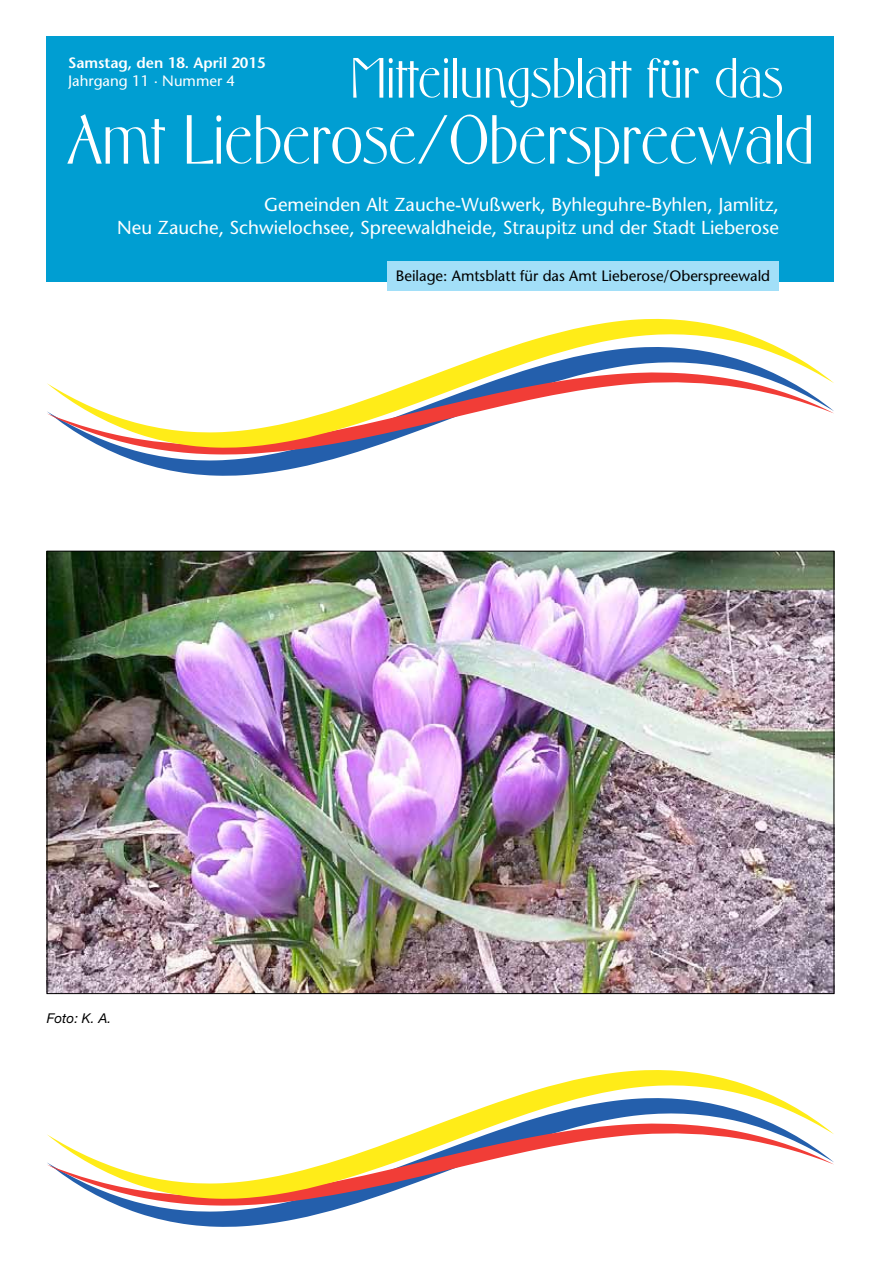
<style>
.page{position:relative;width:881px;height:1263px;background:#fff}
.page>*{position:absolute;margin:0;border:0;box-sizing:border-box;transform-origin:0 0}
.t1{font:67.35px "Florentine";color:#fff}
.t2{font:55.05px "Florentine";color:#fff}
.t3{font:18.75px/23.2px "Stone Sans";color:#fff;text-align:right}
.t4{font:15px "Stone Sans";color:#000}
.t5{font:600 15px "Stone Sans";color:#fff}
.t6{font:15px "Stone Sans";color:#fff}
.t7{font:italic 13.5px "Helvetica Neue LT";color:#000}
</style>
<div class="page">
<div style="left:47px;top:36px;width:786px;height:245px;background:#009ed2"></div>
<div style="left:387px;top:261px;width:391px;height:30px;background:#a2dff8"></div>
<img style="left:49px;top:553px;width:782px;height:439px">
<svg style="left:120px;top:455px;width:227px;height:21px;fill:#245fac"></svg>
<svg style="left:104px;top:448px;width:265px;height:7px"></svg>
<svg style="left:47px;top:318px;width:786px;height:130px"></svg>
<svg style="left:119px;top:1206px;width:228px;height:21px;fill:#245fac"></svg>
<svg style="left:104px;top:1199px;width:266px;height:7px"></svg>
<svg style="left:47px;top:1070px;width:786px;height:129px"></svg>
<p class="t5" style="left:68px;top:54px;width:199px">Samstag, den 18. April 2015</p>
<p class="t6" style="left:68px;top:72px;width:168px">Jahrgang 11 · Nummer 4</p>
<h2 class="t2" style="left:350px;top:47px;width:434px">Mitteilungsblatt für das</h2>
<h1 class="t1" style="left:67px;top:102px;width:748px">Amt Lieberose/Oberspreewald</h1>
<p class="t3" style="left:117px;top:193px;width:662px">Gemeinden Alt Zauche-Wußwerk, Byhleguhre-Byhlen, Jamlitz,<br>Neu Zauche, Schwielochsee, Spreewaldheide, Straupitz und der Stadt Lieberose</p>
<p class="t4" style="left:395px;top:267px;width:376px">Beilage: Amtsblatt für das Amt Lieberose/Oberspreewald</p>
<p class="t7" style="left:47px;top:1010px;width:66px">Foto: K. A.</p>
</div>
